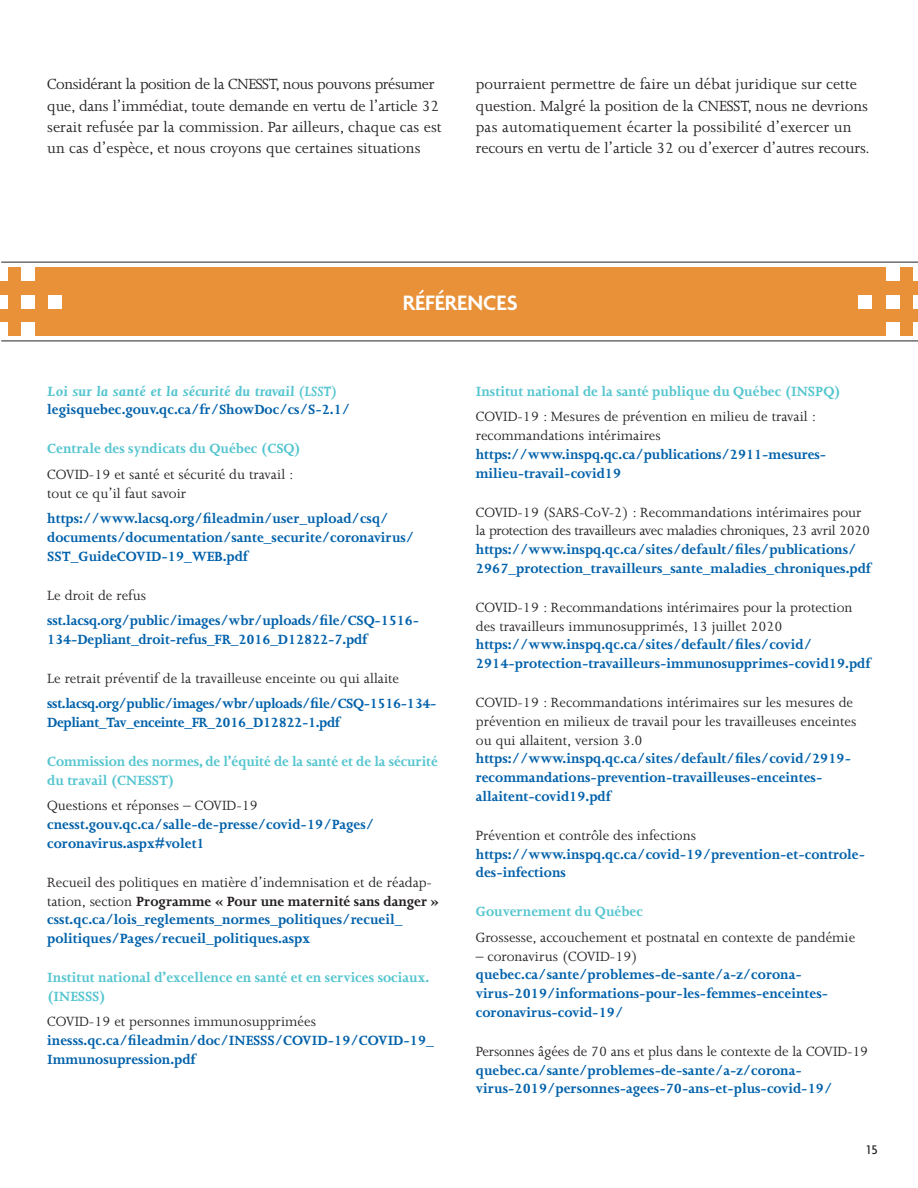
<style>
.page{position:relative;width:918px;height:1188px;background:#fff}
.page>*{position:absolute;margin:0;border:0;box-sizing:border-box;transform-origin:0 0}
.t1{font:600 22.5px "Agenda";color:#fff}
.t2{font:16.8px/21.5px "Joanna";letter-spacing:-.005em;color:#231f20}
.t3{font:700 15.3px/18.8px "Joanna";color:#0161aa}
.t4{font:15.3px/18.8px "Joanna";color:#231f20}
.t5{font:700 15.3px/18.8px "Joanna";color:#54c5cf}
.t6{font:15.3px/18.8px "Joanna";letter-spacing:-.02em;color:#231f20}
.t7{font:700 15.3px/18.8px "Joanna";letter-spacing:-.025em;color:#0161aa}
.t8{font:italic 700 15.3px "Joanna";letter-spacing:.01em;color:#54c5cf;scale:1.2 1}
.t9{font:500 13.5px "Agenda";color:#231f20}
.s1{font-weight:400;color:#231f20}
.s2{color:#231f20}
</style>
<div class="page">
<div style="left:0;top:267px;width:918px;height:69px;background:#e89139"></div>
<div style="left:48px;top:295px;width:14px;height:13px;background:#fff"></div>
<div style="left:859px;top:295px;width:13px;height:13px;background:#fff"></div>
<div style="left:21px;top:295px;width:14px;height:13px;background:#fff"></div>
<div style="left:886px;top:295px;width:14px;height:13px;background:#fff"></div>
<div style="left:0;top:295px;width:7px;height:13px;background:#fff"></div>
<hr style="left:914px;top:295px;width:4px;height:13px;background:#fff">
<div style="left:21px;top:267px;width:14px;height:14px;background:#fff"></div>
<div style="left:886px;top:322px;width:14px;height:14px;background:#fff"></div>
<div style="left:21px;top:322px;width:14px;height:14px;background:#fff"></div>
<div style="left:886px;top:267px;width:14px;height:14px;background:#fff"></div>
<hr style="left:914px;top:267px;width:4px;height:14px;background:#fff">
<div style="left:0;top:322px;width:7px;height:14px;background:#fff"></div>
<div style="left:0;top:267px;width:7px;height:14px;background:#fff"></div>
<hr style="left:914px;top:322px;width:4px;height:14px;background:#fff">
<hr style="left:1px;top:261px;width:917px;height:2px;background:#6c6d70">
<hr style="left:1px;top:340px;width:917px;height:2px;background:#6c6d70">
<p class="t2" style="left:47px;top:74px;width:396px">Considérant la position de la CNESST, nous pouvons présumer que, dans l’immédiat, toute demande en vertu de l’article 32 serait refusée par la commission. Par ailleurs, chaque cas est un cas d’espèce, et nous croyons que certaines situations</p>
<p class="t2" style="left:476px;top:74px;width:395px">pourraient permettre de faire un débat juridique sur cette question. Malgré la position de la CNESST, nous ne devrions pas automatiquement écarter la possibilité d’exercer un recours en vertu de l’article 32 ou d’exercer d’autres recours.</p>
<h1 class="t1" style="left:403px;top:290px;width:116px">RÉFÉRENCES</h1>
<p class="t8" style="left:47px;top:383px;width:243px">Loi sur la santé et la sécurité du travail (LSST)</p>
<p class="t3" style="left:47px;top:400px;width:305px">legisquebec.gouv.qc.ca/fr/ShowDoc/cs/S-2.1/</p>
<p class="t5" style="left:47px;top:439px;width:255px">Centrale des syndicats du Québec (CSQ)</p>
<p class="t4" style="left:47px;top:465px;width:248px">COVID-19 et santé et sécurité du travail : tout ce qu’il faut savoir</p>
<p class="t3" style="left:47px;top:509px;width:369px">https://www.lacsq.org/fileadmin/user_upload/csq/ documents/documentation/sante_securite/coronavirus/<br>SST_GuideCOVID-19_WEB.pdf</p>
<p class="t4" style="left:47px;top:586px;width:100px">Le droit de refus</p>
<p class="t3" style="left:47px;top:611px;width:374px">sst.lacsq.org/public/images/wbr/uploads/file/CSQ-1516-<br>134-Depliant_droit-refus_FR_2016_D12822-7.pdf</p>
<p class="t4" style="left:47px;top:669px;width:353px">Le retrait préventif de la travailleuse enceinte ou qui allaite</p>
<p class="t7" style="left:47px;top:695px;width:391px">sst.lacsq.org/public/images/wbr/uploads/file/CSQ-1516-134-<br>Depliant_Tav_enceinte_FR_2016_D12822-1.pdf</p>
<p class="t5" style="left:47px;top:752px;width:392px">Commission des normes, de l’équité de la santé et de la sécurité du travail (CNESST)</p>
<p class="t4" style="left:47px;top:797px;width:212px">Questions et réponses – COVID-19</p>
<p class="t3" style="left:47px;top:815px;width:328px">cnesst.gouv.qc.ca/salle-de-presse/covid-19/Pages/ coronavirus.aspx#volet1</p>
<p class="t3" style="left:47px;top:873px;width:393px"><span class="s1">Recueil des politiques en matière d’indemnisation et de réadap&shy;tation, section</span> <span class="s2">Programme « Pour une maternité sans danger » </span>csst.qc.ca/lois_reglements_normes_politiques/recueil_ politiques/Pages/recueil_politiques.aspx</p>
<p class="t5" style="left:47px;top:968px;width:383px">Institut national d’excellence en santé et en services sociaux. (INESSS)</p>
<p class="t4" style="left:47px;top:1013px;width:270px">COVID-19 et personnes immunosupprimées</p>
<p class="t3" style="left:47px;top:1031px;width:388px">inesss.qc.ca/fileadmin/doc/INESSS/COVID-19/COVID-19_<br>Immunosupression.pdf</p>
<p class="t5" style="left:476px;top:382px;width:366px">Institut national de la santé publique du Québec (INSPQ)</p>
<p class="t4" style="left:476px;top:407px;width:342px">COVID-19 : Mesures de prévention en milieu de travail : recommandations intérimaires</p>
<p class="t3" style="left:476px;top:445px;width:352px">https://www.inspq.qc.ca/publications/2911-mesures&shy;milieu-travail-covid19</p>
<p class="t6" style="left:476px;top:503px;width:396px">COVID-19 (SARS-CoV-2) : Recommandations intérimaires pour la protection des travailleurs avec maladies chroniques, 23 avril 2020</p>
<p class="t3" style="left:476px;top:540px;width:397px">https://www.inspq.qc.ca/sites/default/files/publications/<br>2967_protection_travailleurs_sante_maladies_chroniques.pdf</p>
<p class="t4" style="left:476px;top:598px;width:378px">COVID-19 : Recommandations intérimaires pour la protection des travailleurs immunosupprimés, 13 juillet 2020</p>
<p class="t3" style="left:476px;top:635px;width:396px">https://www.inspq.qc.ca/sites/default/files/covid/<br>2914-protection-travailleurs-immunosupprimes-covid19.pdf</p>
<p class="t4" style="left:476px;top:693px;width:382px">COVID-19 : Recommandations intérimaires sur les mesures de prévention en milieux de travail pour les travailleuses enceintes ou qui allaitent, version 3.0</p>
<p class="t3" style="left:476px;top:750px;width:377px">https://www.inspq.qc.ca/sites/default/files/covid/2919- recommandations-prevention-travailleuses-enceintes&shy;allaitent-covid19.pdf</p>
<p class="t4" style="left:476px;top:826px;width:222px">Prévention et contrôle des infections</p>
<p class="t3" style="left:476px;top:845px;width:391px">https://www.inspq.qc.ca/covid-19/prevention-et-controle&shy;des-infections</p>
<p class="t5" style="left:476px;top:903px;width:169px">Gouvernement du Québec</p>
<p class="t4" style="left:476px;top:928px;width:381px">Grossesse, accouchement et postnatal en contexte de pandémie</p>
<p class="t4" style="left:476px;top:947px;width:163px">– coronavirus (COVID-19)</p>
<p class="t3" style="left:476px;top:966px;width:354px">quebec.ca/sante/problemes-de-sante/a-z/corona&shy;virus-2019/informations-pour-les-femmes-enceintes&shy;coronavirus-covid-19/</p>
<p class="t4" style="left:476px;top:1042px;width:394px">Personnes âgées de 70 ans et plus dans le contexte de la COVID-19</p>
<p class="t3" style="left:476px;top:1061px;width:358px">quebec.ca/sante/problemes-de-sante/a-z/corona&shy;virus-2019/personnes-agees-70-ans-et-plus-covid-19/</p>
<p class="t9" style="left:867px;top:1142px;width:12px">15</p>
</div>
